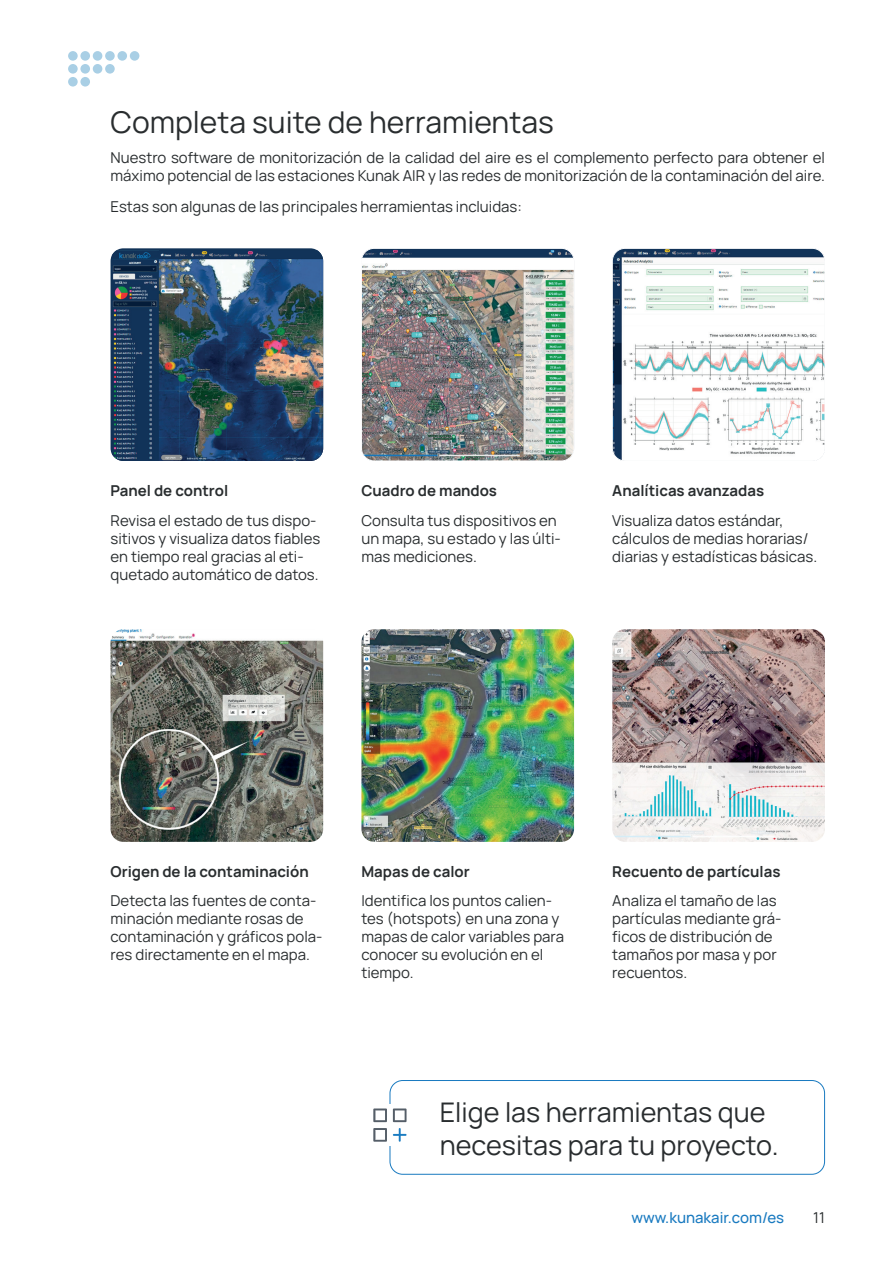
<style>
.page{position:relative;width:893px;height:1263px;background:#fff}
.page>*{position:absolute;margin:0;border:0;box-sizing:border-box;transform-origin:0 0}
.t1{font:30px "Manrope";color:#292d2f}
.t2{font:27px/32.4px "Manrope";color:#292d2f}
.t3{font:15px/18px "Manrope";color:#292d2f}
.t4{font:700 15px "Manrope";color:#292d2f}
.t5{font:500 15px "Manrope";color:#197ac0}
</style>
<div class="page">
<div style="left:68px;top:51px;width:10px;height:10px;background:#a9cfe5;border-radius:50%"></div>
<div style="left:80px;top:51px;width:10px;height:10px;background:#a9cfe5;border-radius:50%"></div>
<div style="left:93px;top:51px;width:9px;height:10px;background:#a9cfe5;border-radius:50%"></div>
<div style="left:105px;top:51px;width:10px;height:10px;background:#a9cfe5;border-radius:50%"></div>
<div style="left:117px;top:51px;width:10px;height:10px;background:#a9cfe5;border-radius:50%"></div>
<div style="left:130px;top:51px;width:9px;height:10px;background:#a9cfe5;border-radius:50%"></div>
<div style="left:68px;top:64px;width:10px;height:10px;background:#a9cfe5;border-radius:50%"></div>
<div style="left:80px;top:64px;width:10px;height:10px;background:#a9cfe5;border-radius:50%"></div>
<div style="left:93px;top:64px;width:9px;height:10px;background:#a9cfe5;border-radius:50%"></div>
<div style="left:105px;top:64px;width:10px;height:10px;background:#a9cfe5;border-radius:50%"></div>
<div style="left:68px;top:77px;width:10px;height:10px;background:#a9cfe5;border-radius:50%"></div>
<div style="left:80px;top:77px;width:10px;height:10px;background:#a9cfe5;border-radius:50%"></div>
<img style="left:112px;top:250px;width:211px;height:211px">
<img style="left:111px;top:629px;width:212px;height:213px">
<img style="left:363px;top:250px;width:211px;height:211px">
<div style="left:361px;top:248px;width:213px;height:213px;border:1px solid #fff;border-radius:13px"></div>
<img style="left:361px;top:629px;width:213px;height:213px">
<img style="left:613px;top:249px;width:212px;height:212px">
<div style="left:612px;top:248px;width:213px;height:213px;border:1px solid #fff;border-radius:13px"></div>
<img style="left:612px;top:629px;width:213px;height:213px">
<div style="left:390px;top:1080px;width:435px;height:95px;border:1px solid #197ac0;border-radius:13px"></div>
<div style="left:370px;top:1104px;width:39px;height:41px;background:#fff"></div>
<svg style="left:373px;top:1108px;width:34px;height:34px"></svg>
<h1 class="t1" style="left:111px;top:101px;width:445px">Completa suite de herramientas</h1>
<p class="t3" style="left:111px;top:148px;width:716px">Nuestro software de monitorización de la calidad del aire es el complemento perfecto para obtener el máximo potencial de las estaciones Kunak AIR y las redes de monitorización de la contaminación del aire.</p>
<p class="t3" style="left:111px;top:196px;width:413px">Estas son algunas de las principales herramientas incluidas:</p>
<p class="t4" style="left:111px;top:480px;width:119px">Panel de control</p>
<p class="t3" style="left:111px;top:510px;width:211px">Revisa el estado de tus dispo&shy;sitivos y visualiza datos fiables en tiempo real gracias al eti&shy;quetado automático de datos.</p>
<p class="t4" style="left:361px;top:480px;width:137px">Cuadro de mandos</p>
<p class="t3" style="left:361px;top:510px;width:201px">Consulta tus dispositivos en un mapa, su estado y las últi&shy;mas mediciones.</p>
<p class="t4" style="left:612px;top:480px;width:153px">Analíticas avanzadas</p>
<p class="t3" style="left:612px;top:510px;width:206px">Visualiza datos estándar, cálculos de medias horarias/ diarias y estadísticas básicas.</p>
<p class="t4" style="left:111px;top:861px;width:200px">Origen de la contaminación</p>
<p class="t3" style="left:111px;top:891px;width:213px">Detecta las fuentes de conta&shy;minación mediante rosas de contaminación y gráficos pola&shy;res directamente en el mapa.</p>
<p class="t4" style="left:361px;top:861px;width:110px">Mapas de calor</p>
<p class="t3" style="left:361px;top:891px;width:204px">Identifica los puntos calien&shy;tes (hotspots) en una zona y mapas de calor variables para conocer su evolución en el tiempo.</p>
<p class="t4" style="left:612px;top:861px;width:170px">Recuento de partículas</p>
<p class="t3" style="left:612px;top:891px;width:171px">Analiza el tamaño de las partículas mediante grá&shy;ficos de distribución de tamaños por masa y por recuentos.</p>
<h2 class="t2" style="left:440px;top:1095px;width:340px">Elige las herramientas que necesitas para tu proyecto.</h2>
<p class="t5" style="left:631px;top:1207px;width:154px">www.kunakair.com/es</p>
<p class="t3" style="left:813px;top:1208px;width:13px">11</p>
</div>
